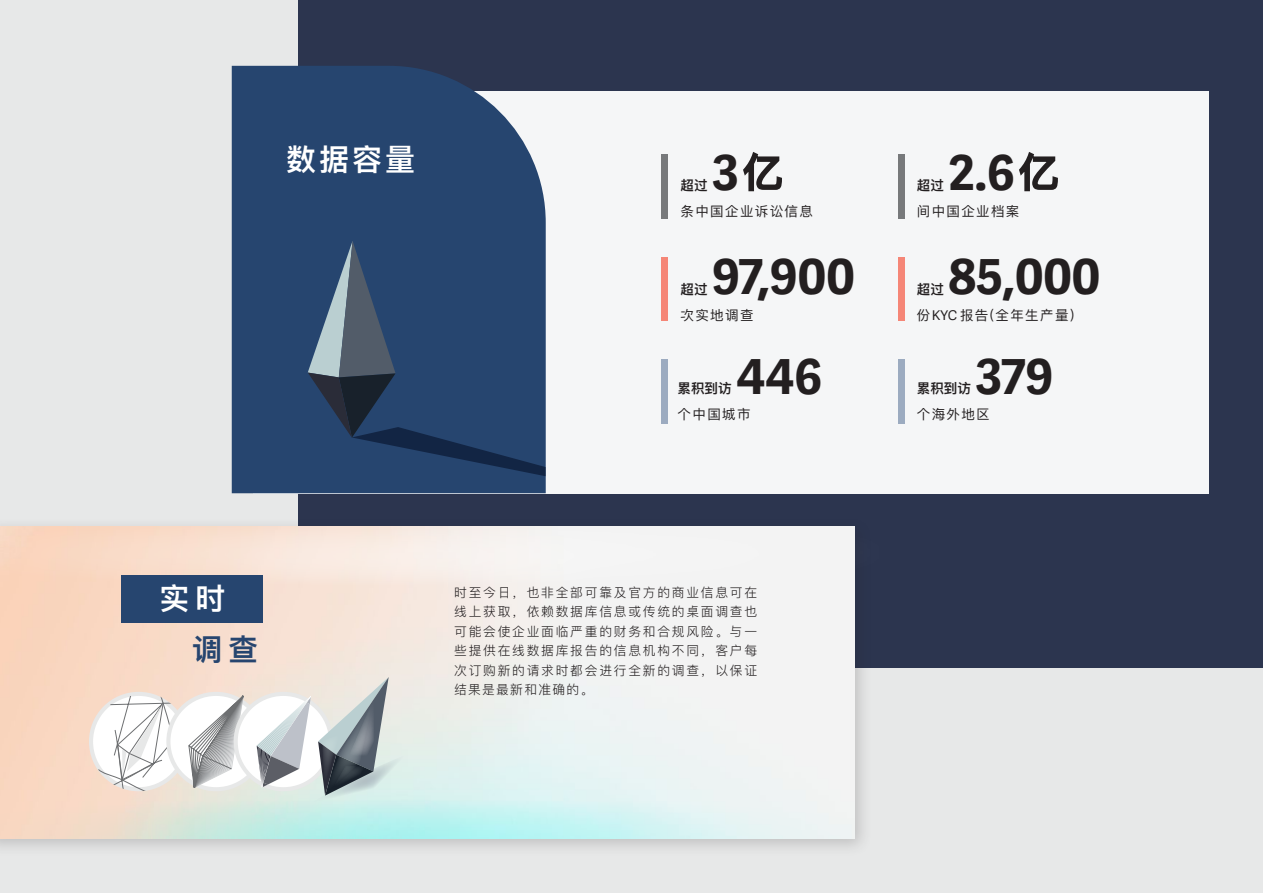
<style>
.page{position:relative;width:1263px;height:893px;background:#e7e8e8}
.page>*{position:absolute;margin:0;border:0;box-sizing:border-box;transform-origin:0 0}
.t1{font:700 48.6px "Adelle Sans";color:#231f20}
.t2{font:600 30px "Ping Fang SC";letter-spacing:.1em;color:#fff}
.t3{font:600 30px "Ping Fang SC";color:#26456f}
.t4{font:13.5px "Ping Fang SC";letter-spacing:.1em;color:#231f20}
.t5{font:600 13.5px "Ping Fang SC";color:#231f20}
.t6{font:300 12.75px/19.5px "Ping Fang SC";letter-spacing:.14em;color:#231f20;text-align:justify}
.s1{font-family:"Ping Fang SC";font-weight:400;font-size:39px}
.s2{font-family:"Adelle Sans"}
</style>
<div class="page">
<div style="left:298px;top:0;width:965px;height:668px;background:#2c354f"></div>
<div style="left:0;top:516px;width:873px;height:341px;background:#231f20;opacity:.2"></div>
<img style="left:0;top:586px;width:854px;height:91px">
<div style="left:253px;top:91px;width:956px;height:402px;background:#f5f6f7"></div>
<div style="left:232px;top:66px;width:314px;height:427px;background:#26456f"></div>
<svg style="left:308px;top:241px;width:238px;height:235px"></svg>
<svg style="left:0;top:526px;width:873px;height:60px"></svg>
<div style="left:121px;top:575px;width:141px;height:48px;background:#26456f"></div>
<svg style="left:0;top:677px;width:854px;height:162px"></svg>
<div style="left:661px;top:258px;width:7px;height:63px;background:#f58677"></div>
<div style="left:898px;top:258px;width:7px;height:63px;background:#f58677"></div>
<div style="left:661px;top:154px;width:7px;height:64px;background:#77797b"></div>
<div style="left:898px;top:154px;width:7px;height:64px;background:#77797b"></div>
<div style="left:661px;top:360px;width:7px;height:64px;background:#9cabc0"></div>
<div style="left:898px;top:360px;width:7px;height:64px;background:#9cabc0"></div>
<h2 class="t2" style="left:286px;top:141px;width:130px">数据容量</h2>
<h1 class="t1" style="left:712px;top:145px;width:72px">3<span class="s1">亿</span></h1>
<p class="t4" style="left:681px;top:203px;width:134px">条中国企业诉讼信息</p>
<p class="t5" style="left:681px;top:177px;width:28px">超过</p>
<h1 class="t1" style="left:948px;top:145px;width:111px">2.6<span class="s1">亿</span></h1>
<p class="t4" style="left:917px;top:203px;width:104px">间中国企业档案</p>
<p class="t5" style="left:917px;top:177px;width:28px">超过</p>
<h1 class="t1" style="left:712px;top:249px;width:144px">97,900</h1>
<p class="t4" style="left:681px;top:306px;width:74px">次实地调查</p>
<p class="t5" style="left:681px;top:280px;width:28px">超过</p>
<h1 class="t1" style="left:948px;top:249px;width:154px">85,000</h1>
<p class="t4" style="left:917px;top:306px;width:159px">份<span class="s2">KYC</span> 报告(全年生产量)</p>
<p class="t5" style="left:917px;top:280px;width:28px">超过</p>
<h1 class="t1" style="left:736px;top:348px;width:88px">446</h1>
<p class="t4" style="left:678px;top:406px;width:74px">个中国城市</p>
<p class="t5" style="left:678px;top:380px;width:55px">累积到访</p>
<h1 class="t1" style="left:975px;top:348px;width:80px">379</h1>
<p class="t4" style="left:917px;top:406px;width:74px">个海外地区</p>
<p class="t5" style="left:917px;top:380px;width:55px">累积到访</p>
<h2 class="t2" style="left:159px;top:580px;width:67px">实时</h2>
<h2 class="t3" style="left:192px;top:630px;width:68px">调查</h2>
<p class="t6" style="left:454px;top:582px;width:304px">时至今日，也非全部可靠及官方的商业信息可在线上获取，依赖数据库信息或传统的桌面调查也可能会使企业面临严重的财务和合规风险。与一些提供在线数据库报告的信息机构不同，客户每次订购新的请求时都会进行全新的调查，以保证结果是最新和准确的。</p>
</div>
